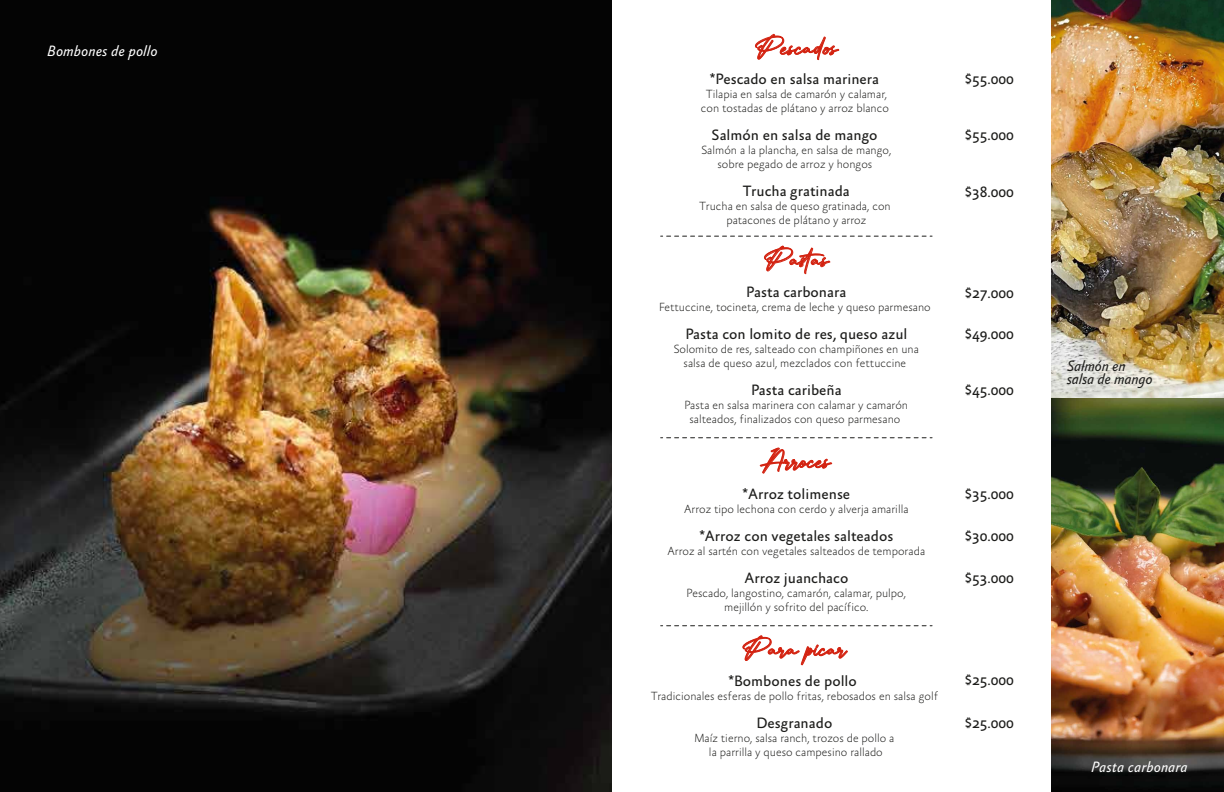
<style>
.page{position:relative;width:1224px;height:792px;background:#fff}
.page>*{position:absolute;margin:0;border:0;box-sizing:border-box;transform-origin:0 0}
.t1{font:32px "Authentic Signature";color:#d32210}
.t2{font:15.2px "Absara Sans TF";color:#1d1d1b}
.t3{font:15.2px "Absara Sans";color:#1d1d1b}
.t4{font:italic 15.2px "Absara Sans TF";color:#fff}
.t5{font:italic 15.2px/13px "Absara Sans TF";letter-spacing:-.015em;color:#1d1d1b}
.t6{font:100 12px/14px "Absara Sans";color:#1d1d1b;text-align:center}
</style>
<div class="page">
<img style="left:0;top:0;width:612px;height:792px">
<img style="left:1052px;top:0;width:172px;height:792px">
<svg style="left:755px;top:34px;width:84px;height:26px"></svg>
<svg style="left:661px;top:236px;width:271px;height:1px"></svg>
<svg style="left:661px;top:437px;width:271px;height:1px"></svg>
<svg style="left:661px;top:625px;width:271px;height:1px"></svg>
<svg style="left:743px;top:635px;width:105px;height:30px"></svg>
<svg style="left:760px;top:447px;width:72px;height:27px"></svg>
<svg style="left:764px;top:246px;width:66px;height:28px"></svg>
<p class="t4" style="left:47px;top:43px;width:112px">Bombones de pollo</p>
<h1 class="t1" style="left:755px;top:30px;width:86px">Pescados</h1>
<p class="t2" style="left:710px;top:71px;width:171px">*Pescado en salsa marinera</p>
<p class="t6" style="left:701px;top:88px;width:190px">Tilapia en salsa de camarón y calamar, con tostadas de plátano y arroz blanco</p>
<p class="t2" style="left:712px;top:127px;width:167px">Salmón en salsa de mango</p>
<p class="t6" style="left:701px;top:144px;width:191px">Salmón a la plancha, en salsa de mango, sobre pegado de arroz y hongos</p>
<p class="t2" style="left:743px;top:183px;width:109px">Trucha gratinada</p>
<p class="t6" style="left:699px;top:200px;width:193px">Trucha en salsa de queso gratinada, con patacones de plátano y arroz</p>
<h1 class="t1" style="left:764px;top:242px;width:65px">Pastas</h1>
<p class="t2" style="left:746px;top:285px;width:102px">Pasta carbonara</p>
<p class="t6" style="left:659px;top:301px;width:273px">Fettuccine, tocineta, crema de leche y queso parmesano</p>
<p class="t2" style="left:685px;top:327px;width:224px">Pasta con lomito de res, queso azul</p>
<p class="t6" style="left:674px;top:343px;width:247px">Solomito de res, salteado con champiñones en una salsa de queso azul, mezclados con fettuccine</p>
<p class="t2" style="left:751px;top:383px;width:92px">Pasta caribeña</p>
<p class="t6" style="left:685px;top:399px;width:225px">Pasta en salsa marinera con calamar y camarón salteados, finalizados con queso parmesano</p>
<h1 class="t1" style="left:763px;top:443px;width:69px">Arroces</h1>
<p class="t2" style="left:742px;top:486px;width:109px">*Arroz tolimense</p>
<p class="t6" style="left:684px;top:503px;width:226px">Arroz tipo lechona con cerdo y alverja amarilla</p>
<p class="t2" style="left:699px;top:528px;width:195px">*Arroz con vegetales salteados</p>
<p class="t6" style="left:668px;top:545px;width:259px">Arroz al sartén con vegetales salteados de temporada</p>
<p class="t2" style="left:744px;top:570px;width:106px">Arroz juanchaco</p>
<p class="t6" style="left:687px;top:587px;width:221px">Pescado, langostino, camarón, calamar, pulpo, mejillón y sofrito del pacífico.</p>
<h1 class="t1" style="left:743px;top:631px;width:105px">Para picar</h1>
<p class="t2" style="left:728px;top:673px;width:130px">*Bombones de pollo</p>
<p class="t6" style="left:651px;top:689px;width:289px">Tradicionales esferas de pollo fritas, rebosados en salsa golf</p>
<p class="t2" style="left:757px;top:715px;width:77px">Desgranado</p>
<p class="t6" style="left:694px;top:731px;width:201px">Maíz tierno, salsa ranch, trozos de pollo a la parrilla y queso campesino rallado</p>
<p class="t3" style="left:964px;top:71px;width:51px">$55.000</p>
<p class="t3" style="left:964px;top:127px;width:51px">$55.000</p>
<p class="t3" style="left:964px;top:184px;width:51px">$38.000</p>
<p class="t3" style="left:964px;top:285px;width:51px">$27.000</p>
<p class="t3" style="left:964px;top:326px;width:51px">$49.000</p>
<p class="t3" style="left:964px;top:382px;width:51px">$45.000</p>
<p class="t3" style="left:964px;top:486px;width:51px">$35.000</p>
<p class="t3" style="left:964px;top:528px;width:51px">$30.000</p>
<p class="t3" style="left:964px;top:570px;width:51px">$53.000</p>
<p class="t3" style="left:964px;top:672px;width:51px">$25.000</p>
<p class="t3" style="left:964px;top:715px;width:51px">$25.000</p>
<p class="t5" style="left:1067px;top:360px;width:87px">Salmón en salsa de mango</p>
<p class="t4" style="left:1091px;top:759px;width:98px">Pasta carbonara</p>
</div>
